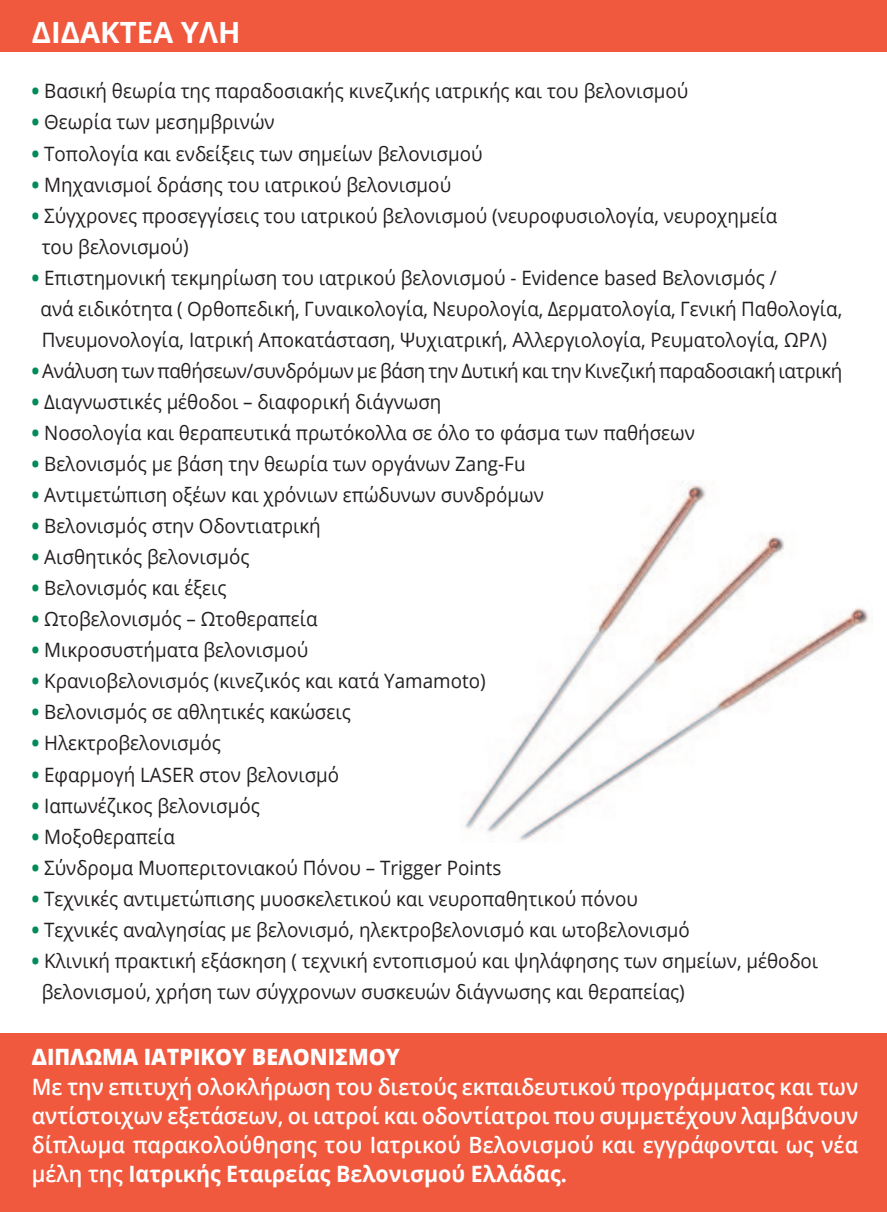
<style>
.page{position:relative;width:887px;height:1212px;background:#fff}
.page>*{position:absolute;margin:0;border:0;box-sizing:border-box;transform-origin:0 0}
.t1{font:700 29.25px "Open Sans";color:#fff}
.t2{font:600 22.5px/29.2px "Open Sans";letter-spacing:.005em;color:#fff;text-align:justify;scale:.95 1}
.t3{font:800 22.5px "Open Sans";color:#fff;scale:.95 1}
.t4{font:19.8px/31.1px "Open Sans";color:#231f20;scale:.95 1}
.s1{font-weight:800;color:#008b59}
.s2{font-weight:700}
</style>
<div class="page">
<img style="left:465px;top:482px;width:404px;height:359px">
<div style="left:0;top:0;width:887px;height:51px;background:#f0593e"></div>
<div style="left:0;top:1034px;width:887px;height:178px;background:#f0593e"></div>
<h1 class="t1" style="left:32px;top:12px;width:210px">ΔΙΔΑΚΤΕΑ ΥΛΗ</h1>
<p class="t4" style="left:32px;top:75px;width:692px"><span class="s1">•</span> Βασική θεωρία της παραδοσιακής κινεζικής ιατρικής και του βελονισμού</p>
<p class="t4" style="left:32px;top:106px;width:257px"><span class="s1">•</span> Θεωρία των μεσημβρινών</p>
<p class="t4" style="left:32px;top:137px;width:476px"><span class="s1">•</span> Τοπολογία και ενδείξεις των σημείων βελονισμού</p>
<p class="t4" style="left:32px;top:168px;width:443px"><span class="s1">•</span> Μηχανισμοί δράσης του ιατρικού βελονισμού</p>
<p class="t4" style="left:42px;top:199px;width:776px;text-indent:-10px"><span class="s1">•</span> Σύγχρονες προσεγγίσεις του ιατρικού βελονισμού (νευροφυσιολογία, νευροχημεία του βελονισμού)</p>
<p class="t4" style="left:41px;top:261px;width:845px;text-indent:-9px"><span class="s1">•</span> Επιστημονική τεκμηρίωση του ιατρικού βελονισμού - Εvidence based Βελονισμός /<br>ανά ειδικότητα ( Ορθοπεδική, Γυναικολογία, Νευρολογία, Δερματολογία, Γενική Παθολογία,<br>Πνευμονολογία, Ιατρική Αποκατάσταση, Ψυχιατρική, Αλλεργιολογία, Ρευματολογία, ΩΡΛ)</p>
<p class="t4" style="left:32px;top:355px;width:854px"><span class="s1">•</span> Ανάλυση των παθήσεων/συνδρόμων με βάση την Δυτική και την Κινεζική παραδοσιακή ιατρική</p>
<p class="t4" style="left:32px;top:386px;width:432px"><span class="s1">•</span> Διαγνωστικές μέθοδοι – διαφορική διάγνωση</p>
<p class="t4" style="left:32px;top:417px;width:699px"><span class="s1">•</span> Νοσολογία και θεραπευτικά πρωτόκολλα σε όλο το φάσμα των παθήσεων</p>
<p class="t4" style="left:32px;top:448px;width:521px"><span class="s1">•</span> Βελονισμός με βάση την θεωρία των οργάνων Zang-Fu</p>
<p class="t4" style="left:32px;top:479px;width:540px"><span class="s1">•</span> Αντιμετώπιση οξέων και χρόνιων επώδυνων συνδρόμων</p>
<p class="t4" style="left:32px;top:510px;width:305px"><span class="s1">•</span> Βελονισμός στην Οδοντιατρική</p>
<p class="t4" style="left:32px;top:541px;width:230px"><span class="s1">•</span> Αισθητικός βελονισμός</p>
<p class="t4" style="left:32px;top:572px;width:206px"><span class="s1">•</span> Βελονισμός και έξεις</p>
<p class="t4" style="left:32px;top:603px;width:302px"><span class="s1">•</span> Ωτοβελονισμός – Ωτοθεραπεία</p>
<p class="t4" style="left:32px;top:634px;width:292px"><span class="s1">•</span> Μικροσυστήματα βελονισμού</p>
<p class="t4" style="left:32px;top:665px;width:479px"><span class="s1">•</span> Κρανιοβελονισμός (κινεζικός και κατά Yamamoto)</p>
<p class="t4" style="left:32px;top:696px;width:337px"><span class="s1">•</span> Βελονισμός σε αθλητικές κακώσεις</p>
<p class="t4" style="left:32px;top:727px;width:200px"><span class="s1">•</span> Ηλεκτροβελονισμός</p>
<p class="t4" style="left:32px;top:758px;width:325px"><span class="s1">•</span> Εφαρμογή LASER στον βελονισμό</p>
<p class="t4" style="left:32px;top:789px;width:241px"><span class="s1">•</span> Ιαπωνέζικος βελονισμός</p>
<p class="t4" style="left:32px;top:820px;width:152px"><span class="s1">•</span> Μοξοθεραπεία</p>
<p class="t4" style="left:32px;top:851px;width:495px"><span class="s1">•</span> Σύνδρομα Μυοπεριτονιακού Πόνου – Trigger Points</p>
<p class="t4" style="left:32px;top:882px;width:639px"><span class="s1">•</span> Τεχνικές αντιμετώπισης μυοσκελετικού και νευροπαθητικού πόνου</p>
<p class="t4" style="left:32px;top:913px;width:694px"><span class="s1">•</span> Τεχνικές αναλγησίας με βελονισμό, ηλεκτροβελονισμό και ωτοβελονισμό</p>
<p class="t4" style="left:42px;top:944px;width:819px;text-indent:-10px"><span class="s1">•</span> Κλινική πρακτική εξάσκηση ( τεχνική εντοπισμού και ψηλάφησης των σημείων, μέθοδοι βελονισμού, χρήση των σύγχρονων συσκευών διάγνωσης και θεραπείας)</p>
<p class="t3" style="left:32px;top:1040px;width:389px">ΔΙΠΛΩΜΑ ΙΑΤΡΙΚΟΥ ΒΕΛΟΝΙΣΜΟΥ</p>
<p class="t2" style="left:32px;top:1071px;width:871px">Με την επιτυχή ολοκλήρωση του διετούς εκπαιδευτικού προγράμματος και των αντίστοιχων εξετάσεων, οι ιατροί και οδοντίατροι που συμμετέχουν λαμβάνουν δίπλωμα παρακολούθησης του Ιατρικού Βελονισμού και εγγράφονται ως νέα μέλη της <span class="s2">Ιατρικής Εταιρείας Βελονισμού Ελλάδας.</span></p>
</div>
